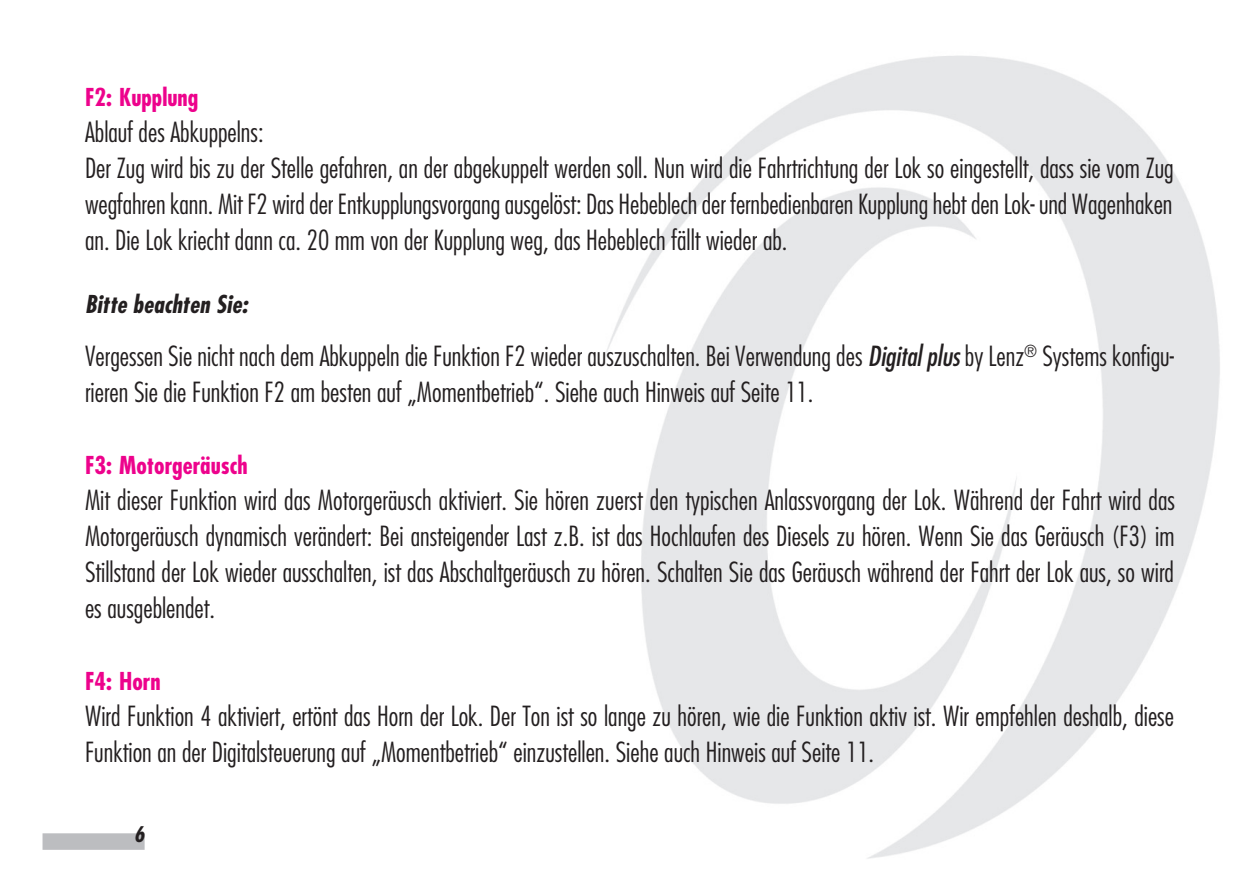
<style>
.page{position:relative;width:1259px;height:893px;background:#fff}
.page>*{position:absolute;margin:0;border:0;box-sizing:border-box;transform-origin:0 0}
.t1{font:300 condensed 27px/36px "Futura";color:#231f20}
.t2{font:700 condensed 24px "Futura";color:#ed028c}
.t3{font:italic 700 condensed 24px "Futura";letter-spacing:.005em;color:#231f20}
.t4{font:italic 700 condensed 21px "Futura";color:#231f20}
.s1{font-weight:400;font-style:italic}
</style>
<div class="page">
<img style="left:42px;top:55px;width:1178px;height:804px">
<div style="left:43px;top:833px;width:102px;height:17px;background:#bcbdc0"></div>
<p class="t2" style="left:85px;top:82px;width:115px">F2: Kupplung</p>
<p class="t1" style="left:85px;top:114px;width:1090px">Ablauf des Abkuppelns:<br>Der Zug wird bis zu der Stelle gefahren, an der abgekuppelt werden soll. Nun wird die Fahrtrichtung der Lok so eingestellt, dass sie vom Zug wegfahren kann. Mit F2 wird der Entkupplungsvorgang ausgelöst: Das Hebeblech der fernbedienbaren Kupplung hebt den Lok- und Wagenhaken an. Die Lok kriecht dann ca. 20 mm von der Kupplung weg, das Hebeblech fällt wieder ab.</p>
<p class="t3" style="left:85px;top:289px;width:164px">Bitte beachten Sie:</p>
<p class="t1" style="left:85px;top:338px;width:1090px">Vergessen Sie nicht nach dem Abkuppeln die Funktion F2 wieder auszuschalten. Bei Verwendung des <span class="s1">Digital plus</span> by Lenz<sup>®</sup> Systems konfigu&shy;rieren Sie die Funktion F2 am besten auf „Momentbetrieb“. Siehe auch Hinweis auf Seite 11.</p>
<p class="t2" style="left:85px;top:450px;width:164px">F3: Motorgeräusch</p>
<p class="t1" style="left:85px;top:482px;width:1091px;text-align:justify">Mit dieser Funktion wird das Motorgeräusch aktiviert. Sie hören zuerst den typischen Anlassvorgang der Lok. Während der Fahrt wird das Motorgeräusch dynamisch verändert: Bei ansteigender Last z.B. ist das Hochlaufen des Diesels zu hören. Wenn Sie das Geräusch (F3) im Stillstand der Lok wieder ausschalten, ist das Abschaltgeräusch zu hören. Schalten Sie das Geräusch während der Fahrt der Lok aus, so wird es ausgeblendet.</p>
<p class="t2" style="left:85px;top:666px;width:77px">F4: Horn</p>
<p class="t1" style="left:85px;top:698px;width:1090px">Wird Funktion 4 aktiviert, ertönt das Horn der Lok. Der Ton ist so lange zu hören, wie die Funktion aktiv ist. Wir empfehlen deshalb, diese<br>Funktion an der Digitalsteuerung auf „Momentbetrieb“ einzustellen. Siehe auch Hinweis auf Seite 11.</p>
<p class="t4" style="left:134px;top:821px;width:12px">6</p>
</div>
